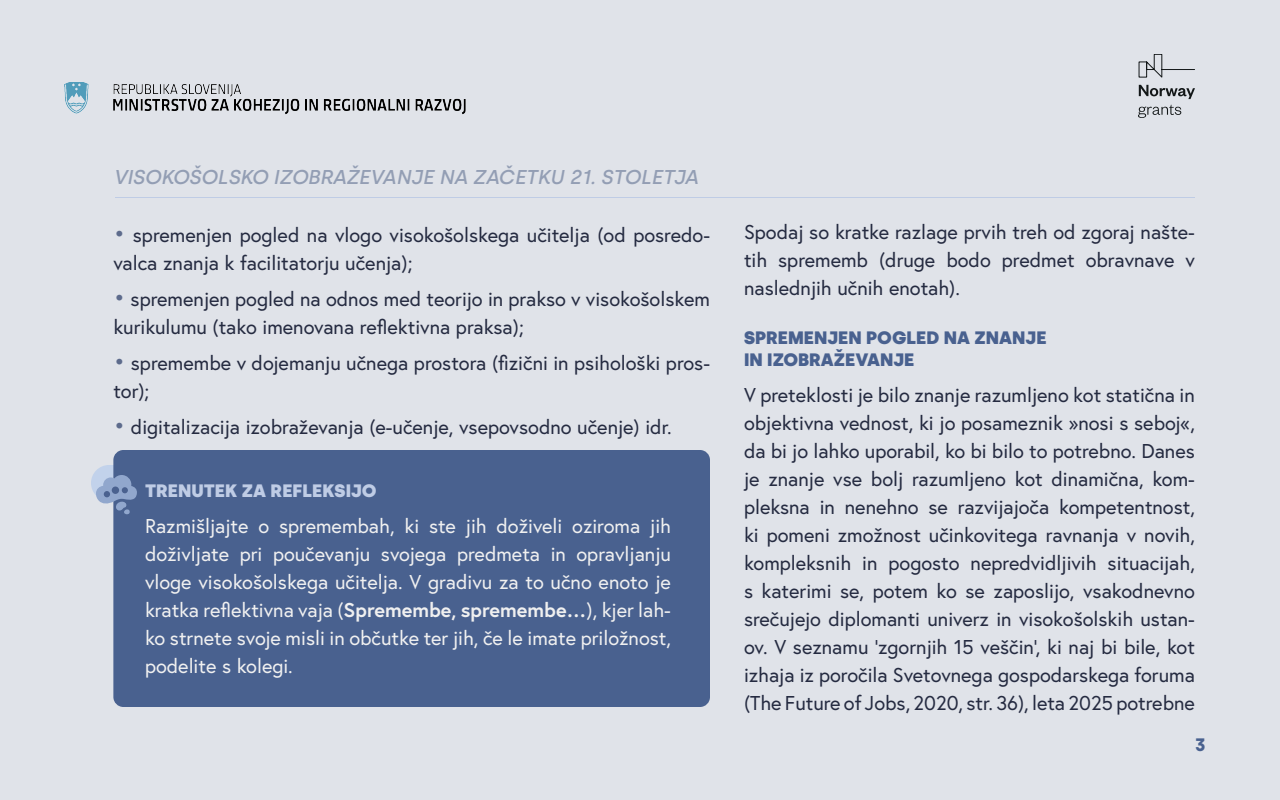
<style>
.page{position:relative;width:1280px;height:800px;background:#e0e3e9}
.page>*{position:absolute;margin:0;border:0;box-sizing:border-box;transform-origin:0 0}
.t1{font:20px/28px "Europa";color:#252b41}
.t2{font:20px/28px "Europa";color:#f0f0f0;text-align:justify}
.t3{font:italic 500 20px "Silka";color:#939eb4}
.t4{font:900 18px/21.6px "Silka";color:#49618f}
.t5{font:900 18px "Silka";color:#bfcce5}
.t6{font:700 18px "Silka";color:#49618f}
.s1{font-size:24px;color:#5d6b8c}
.s2{font-weight:700}
</style>
<div class="page">
<div style="left:91px;top:465px;width:40px;height:36px;background:#c2d2eb;border-radius:18px"></div>
<svg style="left:1138px;top:54px;width:57px;height:24px"></svg>
<svg style="left:1139px;top:85px;width:56px;height:14px"></svg>
<svg style="left:1138px;top:105px;width:43px;height:13px"></svg>
<img style="left:64px;top:82px;width:402px;height:33px">
<div style="left:113px;top:450px;width:597px;height:257px;background:#49618f;border-radius:10px"></div>
<hr style="left:115px;top:197px;width:1080px;height:1px;background:#bfcce5">
<svg style="left:96px;top:475px;width:41px;height:39px"></svg>
<p class="t3" style="left:113px;top:165px;width:586px">VISOKOŠOLSKO IZOBRAŽEVANJE NA ZAČETKU 21. STOLETJA</p>
<p class="t1" style="left:113px;top:220px;width:598px"><span class="s1">•</span> spremenjen pogled na vlogo visokošolskega učitelja (od posredo&shy;valca znanja k facilitatorju učenja);</p>
<p class="t1" style="left:113px;top:284px;width:598px"><span class="s1">•</span> spremenjen pogled na odnos med teorijo in prakso v visokošolskem kurikulumu (tako imenovana reflektivna praksa);</p>
<p class="t1" style="left:113px;top:348px;width:598px"><span class="s1">•</span> spremembe v dojemanju učnega prostora (fizični in psihološki pros&shy;tor);</p>
<p class="t1" style="left:113px;top:412px;width:560px"><span class="s1">•</span> digitalizacija izobraževanja (e-učenje, vsepovsodno učenje) idr.</p>
<p class="t5" style="left:145px;top:480px;width:233px">TRENUTEK ZA REFLEKSIJO</p>
<p class="t2" style="left:145px;top:512px;width:528px">Razmišljajte o spremembah, ki ste jih doživeli oziroma jih doživljate pri poučevanju svojega predmeta in opravljanju vloge visokošolskega učitelja. V gradivu za to učno enoto je kratka reflektivna vaja (<span class="s2">Spremembe, spremembe…</span>), kjer lah&shy;ko strnete svoje misli in občutke ter jih, če le imate priložnost, podelite s kolegi.</p>
<p class="t1" style="left:744px;top:217px;width:452px;text-align:justify">Spodaj so kratke razlage prvih treh od zgoraj našte&shy;tih sprememb (druge bodo predmet obravnave v naslednjih učnih enotah).</p>
<p class="t4" style="left:744px;top:327px;width:304px">SPREMENJEN POGLED NA ZNANJE<br>IN IZOBRAŽEVANJE</p>
<p class="t1" style="left:744px;top:380px;width:452px;text-align:justify">V preteklosti je bilo znanje razumljeno kot statična in objektivna vednost, ki jo posameznik »nosi s seboj«, da bi jo lahko uporabil, ko bi bilo to potrebno. Danes je znanje vse bolj razumljeno kot dinamična, kom&shy;pleksna in nenehno se razvijajoča kompetentnost, ki pomeni zmožnost učinkovitega ravnanja v novih, kompleksnih in pogosto nepredvidljivih situacijah, s katerimi se, potem ko se zaposlijo, vsakodnevno srečujejo diplomanti univerz in visokošolskih ustan&shy;ov. V seznamu ‘zgornjih 15 veščin’, ki naj bi bile, kot izhaja iz poročila Svetovnega gospodarskega foruma (The Future of Jobs, 2020, str. 36), leta 2025 potrebne</p>
<p class="t6" style="left:1195px;top:734px;width:12px">3</p>
</div>
